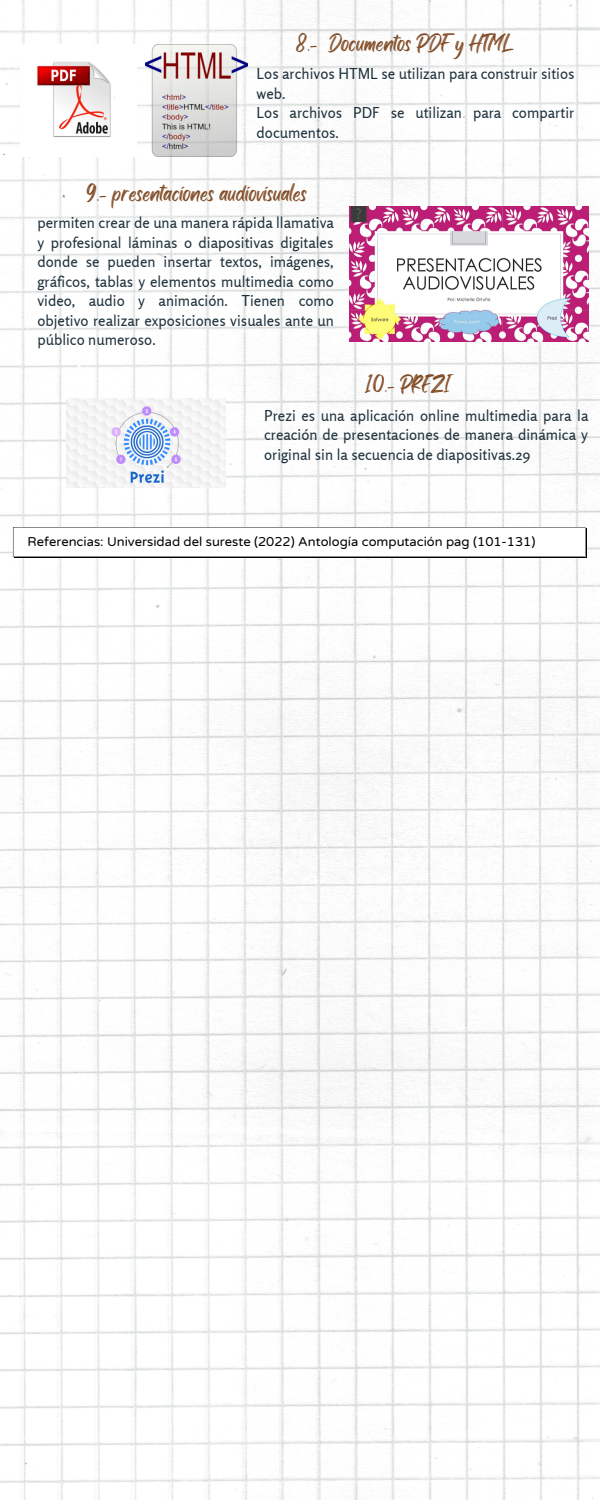
<style>
.page{position:relative;width:600px;height:1500px;background:#fff}
.page>*{position:absolute;margin:0;border:0;box-sizing:border-box;transform-origin:0 0}
.t1{font:22px "Black Bones";color:#824d28}
.t2{font:15px/19.5px "Rosario";color:#1f323d;text-align:justify}
.t3{font:13px "Varela Round";color:#000}
</style>
<div class="page">
<img style="left:0;top:0;width:600px;height:1500px">
<img style="left:20px;top:44px;width:117px;height:113px">
<img style="left:146px;top:44px;width:102px;height:113px">
<img style="left:350px;top:207px;width:238px;height:134px">
<img style="left:66px;top:398px;width:159px;height:90px">
<div style="left:15px;top:529px;width:572px;height:29px;background:#8d8d8d"></div>
<svg style="left:13px;top:527px;width:572px;height:30px;background:#f6f6f6"></svg>
<h1 class="t1" style="left:296px;top:28px;width:219px">8.- Documentos PDF y HTML</h1>
<p class="t2" style="left:257px;top:64px;width:319px;text-align:left">Los archivos HTML se utilizan para construir sitios web.<br>Los archivos PDF se utilizan para compartir documentos.</p>
<h1 class="t1" style="left:86px;top:178px;width:222px">9.- presentaciones audiovisuales</h1>
<p class="t2" style="left:37px;top:213px;width:298px">permiten crear de una manera rápida llamativa y profesional láminas o diapositivas digitales donde se pueden insertar textos, imágenes, gráficos, tablas y elementos multimedia como video, audio y animación. Tienen como objetivo realizar exposiciones visuales ante un público numeroso.</p>
<h1 class="t1" style="left:364px;top:369px;width:86px">10.- PREZI</h1>
<p class="t2" style="left:264px;top:406px;width:326px">Prezi es una aplicación online multimedia para la creación de presentaciones de manera dinámica y original sin la secuencia de diapositivas.29</p>
<p class="t3" style="left:28px;top:534px;width:509px">Referencias: Universidad del sureste (2022) Antología computación pag (101-131)</p>
</div>
